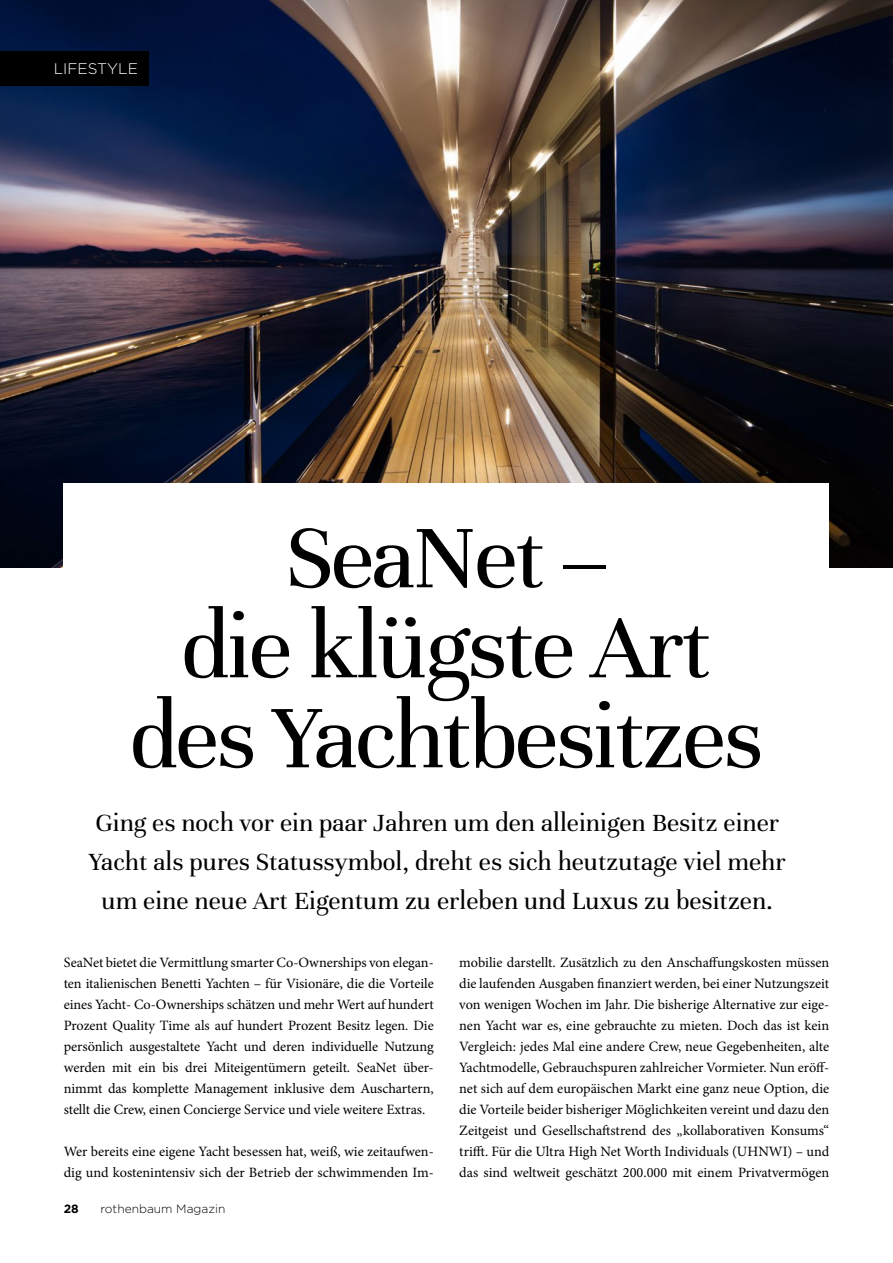
<style>
.page{position:relative;width:893px;height:1263px;background:#fff}
.page>*{position:absolute;margin:0;border:0;box-sizing:border-box;transform-origin:0 0}
.t1{font:97.5px/90px "Unna";letter-spacing:-.03em;color:#000;text-align:center}
.t2{font:27px/39px "Unna";color:#000;text-align:center}
.t3{font:300 15.3px "Gotham";color:#fff}
.t4{font:14.25px/21px "Minion Pro";color:#000;text-align:justify}
.t5{font:300 12px "Gotham";color:#000}
.t6{font:700 12px "Gotham";color:#000}
</style>
<div class="page">
<img style="left:0;top:0;width:893px;height:567px">
<div style="left:64px;top:483px;width:765px;height:105px;background:#fff"></div>
<div style="left:0;top:51px;width:149px;height:34px;background:#000"></div>
<p class="t3" style="left:54px;top:61px;width:86px">LIFESTYLE</p>
<h1 class="t1" style="left:130px;top:513px;width:635px">SeaNet –<br>die klügste Art des Yachtbesitzes</h1>
<h2 class="t2" style="left:89px;top:804px;width:698px">Ging es noch vor ein paar Jahren um den alleinigen Besitz einer<br>Yacht als pures Statussymbol, dreht es sich heutzutage viel mehr um eine neue Art Eigentum zu erleben und Luxus zu besitzen.</h2>
<p class="t4" style="left:64px;top:952px;width:371px">SeaNet bietet die Vermittlung smarter Co-Ownerships von elegan&shy;ten italienischen Benetti Yachten – für Visionäre, die die Vorteile eines Yacht- Co-Ownerships schätzen und mehr Wert auf hundert Prozent Quality Time als auf hundert Prozent Besitz legen. Die persönlich ausgestaltete Yacht und deren individuelle Nutzung werden mit ein bis drei Miteigentümern geteilt. SeaNet über&shy;nimmt das komplette Management inklusive dem Auschartern, stellt die Crew, einen Concierge Service und viele weitere Extras.</p>
<p class="t4" style="left:64px;top:1141px;width:371px">Wer bereits eine eigene Yacht besessen hat, weiß, wie zeitaufwen&shy;dig und kostenintensiv sich der Betrieb der schwimmenden Im-</p>
<p class="t6" style="left:64px;top:1202px;width:17px">28</p>
<p class="t5" style="left:100px;top:1203px;width:126px">rothenbaum Magazin</p>
<p class="t4" style="left:459px;top:952px;width:371px">mobilie darstellt. Zusätzlich zu den Anschaffungskosten müssen die laufenden Ausgaben finanziert werden, bei einer Nutzungszeit von wenigen Wochen im Jahr. Die bisherige Alternative zur eige&shy;nen Yacht war es, eine gebrauchte zu mieten. Doch das ist kein Vergleich: jedes Mal eine andere Crew, neue Gegebenheiten, alte Yachtmodelle, Gebrauchspuren zahlreicher Vormieter. Nun eröff&shy;net sich auf dem europäischen Markt eine ganz neue Option, die die Vorteile beider bisheriger Möglichkeiten vereint und dazu den Zeitgeist und Gesellschaftstrend des „kollaborativen Konsums“ trifft. Für die Ultra High Net Worth Individuals (UHNWI) – und das sind weltweit geschätzt 200.000 mit einem Privatvermögen</p>
</div>
